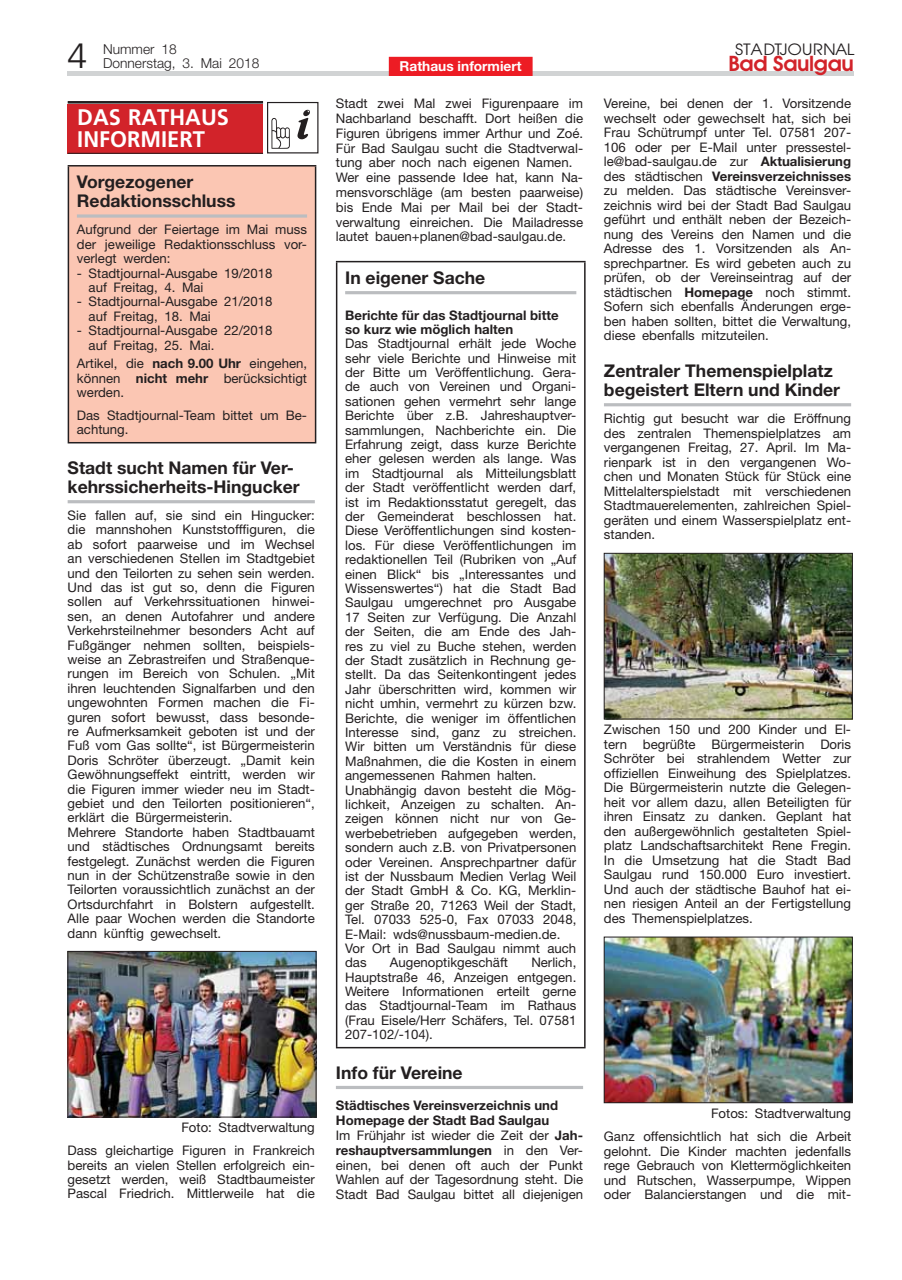
<style>
.page{position:relative;width:902px;height:1280px;background:#fff}
.page>*{position:absolute;margin:0;border:0;box-sizing:border-box;transform-origin:0 0}
.t1{font:300 35.1px "Frutiger";color:#231f20}
.t2{font:700 22.5px/21.9px "Frutiger";color:#fff}
.t3{font:600 21.45px "Avant Garde Two BQ";letter-spacing:-.02em;color:#d2232a}
.t4{font:700 17.55px/19.2px "Helvetica Neue";color:#231f20}
.t5{font:16.35px "Avant Garde Two BQ";color:#231f20;scale:1.08 1}
.t6{font:300 13.65px/13.5px "Helvetica Neue";color:#231f20}
.t7{font:700 13.65px "Helvetica Neue";color:#fff}
.t8{font:13.2px/14.4px "Helvetica Neue";color:#231f20;text-align:justify}
.t9{font:700 13.2px/14.4px "Helvetica Neue";color:#231f20}
.s1{font-weight:700}
</style>
<div class="page">
<div style="left:68px;top:71px;width:785px;height:5px;background:#d1d3d4"></div>
<div style="left:389px;top:57px;width:143px;height:19px;background:#ed1c24"></div>
<hr style="left:68px;top:500px;width:247px;height:3px;background:#bbbdc0">
<div style="left:267px;top:102px;width:51px;height:51px;border:1px solid #231f20"></div>
<svg style="left:297px;top:110px;width:13px;height:29px"></svg>
<svg style="left:271px;top:118px;width:19px;height:31px"></svg>
<hr style="left:68px;top:101px;width:195px;height:3px;background:#231f20">
<div style="left:68px;top:104px;width:195px;height:49px;background:#d2232a"></div>
<hr style="left:68px;top:153px;width:195px;height:1px;background:#231f20">
<div style="left:68px;top:166px;width:247px;height:277px;background:#fbc6b3"></div>
<hr style="left:68px;top:165px;width:248px;height:2px;background:#231f20">
<hr style="left:68px;top:167px;width:1px;height:275px;background:#231f20">
<hr style="left:315px;top:167px;width:1px;height:275px;background:#231f20">
<hr style="left:68px;top:442px;width:248px;height:1px;background:#231f20">
<svg style="left:77px;top:214px;width:230px;height:4px"></svg>
<img style="left:70px;top:953px;width:244px;height:162px">
<div style="left:68px;top:951px;width:248px;height:166px;border:1px solid #231f20"></div>
<hr style="left:336px;top:1086px;width:247px;height:3px;background:#bbbdc0">
<hr style="left:336px;top:261px;width:249px;height:1px;background:#231f20">
<hr style="left:336px;top:262px;width:1px;height:785px;background:#231f20">
<hr style="left:584px;top:262px;width:1px;height:785px;background:#231f20">
<hr style="left:336px;top:1047px;width:249px;height:1px;background:#231f20">
<hr style="left:345px;top:291px;width:231px;height:3px;background:#bbbdc0">
<hr style="left:604px;top:403px;width:247px;height:3px;background:#bbbdc0">
<img style="left:606px;top:555px;width:244px;height:162px">
<div style="left:604px;top:553px;width:248px;height:166px;border:1px solid #231f20"></div>
<img style="left:606px;top:939px;width:244px;height:162px">
<div style="left:604px;top:937px;width:248px;height:166px;border:1px solid #231f20"></div>
<h1 class="t1" style="left:68px;top:42px;width:21px">4</h1>
<p class="t6" style="left:103px;top:44px;width:158px">Nummer 18<br>Donnerstag, 3. Mai 2018</p>
<p class="t5" style="left:735px;top:43px;width:112px">STADTJOURNAL</p>
<p class="t7" style="left:399px;top:61px;width:123px">Rathaus informiert</p>
<h3 class="t3" style="left:728px;top:55px;width:127px">Bad Saulgau</h3>
<h2 class="t2" style="left:77px;top:108px;width:153px">DAS RATHAUS<br>INFORMIERT</h2>
<h3 class="t4" style="left:77px;top:174px;width:160px">Vorgezogener<br>Redaktionsschluss</h3>
<p class="t8" style="left:77px;top:224px;width:232px">Aufgrund der Feiertage im Mai muss der jeweilige Redaktionsschluss vor&shy;verlegt werden:</p>
<p class="t8" style="left:89px;top:267px;width:185px;text-indent:-12px">- Stadtjournal-Ausgabe 19/2018 auf Freitag, 4. Mai</p>
<p class="t8" style="left:89px;top:296px;width:185px;text-indent:-12px">- Stadtjournal-Ausgabe 21/2018 auf Freitag, 18. Mai</p>
<p class="t8" style="left:89px;top:324px;width:185px;text-indent:-12px">- Stadtjournal-Ausgabe 22/2018 auf Freitag, 25. Mai.</p>
<p class="t8" style="left:77px;top:358px;width:232px">Artikel, die <span class="s1">nach 9.00 Uhr</span> eingehen, können <span class="s1">nicht mehr</span> berücksichtigt werden.</p>
<p class="t8" style="left:77px;top:409px;width:232px">Das Stadtjournal-Team bittet um Be&shy;achtung.</p>
<h3 class="t4" style="left:68px;top:459px;width:234px">Stadt sucht Namen für Ver&shy;kehrssicherheits-Hingucker</h3>
<p class="t8" style="left:68px;top:509px;width:249px;text-align:left">Sie fallen auf, sie sind ein Hingucker: die mannshohen Kunststofffiguren, die ab sofort paarweise und im Wechsel an verschiedenen Stellen im Stadtgebiet und den Teilorten zu sehen sein werden.<br>Und das ist gut so, denn die Figuren sollen auf Verkehrssituationen hinwei&shy;sen, an denen Autofahrer und andere Verkehrsteilnehmer besonders Acht auf Fußgänger nehmen sollten, beispiels&shy;weise an Zebrastreifen und Straßenque&shy;rungen im Bereich von Schulen. „Mit ihren leuchtenden Signalfarben und den ungewohnten Formen machen die Fi&shy;guren sofort bewusst, dass besonde&shy;re Aufmerksamkeit geboten ist und der Fuß vom Gas sollte“, ist Bürgermeisterin Doris Schröter überzeugt. „Damit kein Gewöhnungseffekt eintritt, werden wir die Figuren immer wieder neu im Stadt&shy;gebiet und den Teilorten positionieren“, erklärt die Bürgermeisterin.<br>Mehrere Standorte haben Stadtbauamt und städtisches Ordnungsamt bereits festgelegt. Zunächst werden die Figuren nun in der Schützenstraße sowie in den Teilorten voraussichtlich zunächst an der Ortsdurchfahrt in Bolstern aufgestellt.<br>Alle paar Wochen werden die Standorte dann künftig gewechselt.</p>
<p class="t8" style="left:68px;top:1117px;width:249px;line-height:23px;text-align:right">Foto: Stadtverwaltung<br>Dass gleichartige Figuren in Frankreich</p>
<p class="t8" style="left:68px;top:1159px;width:249px">bereits an vielen Stellen erfolgreich ein&shy;gesetzt werden, weiß Stadtbaumeister Pascal Friedrich. Mittlerweile hat die</p>
<p class="t8" style="left:336px;top:97px;width:249px;line-height:14.9px;text-align:left">Stadt zwei Mal zwei Figurenpaare im Nachbarland beschafft. Dort heißen die Figuren übrigens immer Arthur und Zoé.<br>Für Bad Saulgau sucht die Stadtverwal&shy;tung aber noch nach eigenen Namen.<br>Wer eine passende Idee hat, kann Na&shy;mensvorschläge (am besten paarweise) bis Ende Mai per Mail bei der Stadt&shy;verwaltung einreichen. Die Mailadresse lautet bauen+planen@bad-saulgau.de.</p>
<h3 class="t4" style="left:345px;top:270px;width:142px">In eigener Sache</h3>
<p class="t9" style="left:345px;top:309px;width:215px">Berichte für das Stadtjournal bitte so kurz wie möglich halten</p>
<p class="t8" style="left:345px;top:338px;width:233px;text-align:left">Das Stadtjournal erhält jede Woche sehr viele Berichte und Hinweise mit der Bitte um Veröffentlichung. Gera&shy;de auch von Vereinen und Organi&shy;sationen gehen vermehrt sehr lange Berichte über z.B. Jahreshauptver&shy;sammlungen, Nachberichte ein. Die Erfahrung zeigt, dass kurze Berichte eher gelesen werden als lange. Was im Stadtjournal als Mitteilungsblatt der Stadt veröffentlicht werden darf, ist im Redaktionsstatut geregelt, das der Gemeinderat beschlossen hat.<br>Diese Veröffentlichungen sind kosten&shy;los. Für diese Veröffentlichungen im redaktionellen Teil (Rubriken von „Auf einen Blick“ bis „Interessantes und Wissenswertes“) hat die Stadt Bad Saulgau umgerechnet pro Ausgabe 17 Seiten zur Verfügung. Die Anzahl der Seiten, die am Ende des Jah&shy;res zu viel zu Buche stehen, werden der Stadt zusätzlich in Rechnung ge&shy;stellt. Da das Seitenkontingent jedes Jahr überschritten wird, kommen wir nicht umhin, vermehrt zu kürzen bzw.<br>Berichte, die weniger im öffentlichen Interesse sind, ganz zu streichen.<br>Wir bitten um Verständnis für diese Maßnahmen, die die Kosten in einem angemessenen Rahmen halten.<br>Unabhängig davon besteht die Mög&shy;lichkeit, Anzeigen zu schalten. An&shy;zeigen können nicht nur von Ge&shy;werbebetrieben aufgegeben werden, sondern auch z.B. von Privatpersonen oder Vereinen. Ansprechpartner dafür ist der Nussbaum Medien Verlag Weil der Stadt GmbH &amp; Co. KG, Merklin&shy;ger Straße 20, 71263 Weil der Stadt, Tel. 07033 525-0, Fax 07033 2048, E-Mail: wds@nussbaum-medien.de.<br>Vor Ort in Bad Saulgau nimmt auch das</p>
<p class="t8" style="left:390px;top:957px;width:120px">Augenoptikgeschäft</p>
<p class="t8" style="left:345px;top:957px;width:233px;text-indent:186px">Nerlich, Hauptstraße 46, Anzeigen entgegen.<br>Weitere Informationen erteilt gerne das Stadtjournal-Team im Rathaus (Frau Eisele/Herr Schäfers, Tel. 07581<br>207-102/-104).</p>
<h3 class="t4" style="left:336px;top:1064px;width:128px">Info für Vereine</h3>
<p class="t8" style="left:336px;top:1099px;width:249px;line-height:14.9px;text-align:left"><span class="s1">Städtisches Vereinsverzeichnis und Homepage der Stadt Bad Saulgau<br></span>Im Frühjahr ist wieder die Zeit der <span class="s1">Jah&shy;reshauptversammlungen</span> in den Ver&shy;einen, bei denen oft auch der Punkt Wahlen auf der Tagesordnung steht. Die Stadt Bad Saulgau bittet all diejenigen</p>
<p class="t8" style="left:604px;top:98px;width:249px">Vereine, bei denen der 1. Vorsitzende wechselt oder gewechselt hat, sich bei Frau Schütrumpf unter Tel. 07581 207- 106 oder per E-Mail unter pressestel&shy;le@bad-saulgau.de zur <span class="s1">Aktualisierung </span>des städtischen <span class="s1">Vereinsverzeichnisses </span>zu melden. Das städtische Vereinsver&shy;zeichnis wird bei der Stadt Bad Saulgau geführt und enthält neben der Bezeich&shy;nung des Vereins den Namen und die Adresse des 1. Vorsitzenden als An&shy;sprechpartner. Es wird gebeten auch zu prüfen, ob der Vereinseintrag auf der städtischen <span class="s1">Homepage</span> noch stimmt.<br>Sofern sich ebenfalls Änderungen erge&shy;ben haben sollten, bittet die Verwaltung, diese ebenfalls mitzuteilen.</p>
<h3 class="t4" style="left:604px;top:362px;width:237px">Zentraler Themenspielplatz begeistert Eltern und Kinder</h3>
<p class="t8" style="left:604px;top:412px;width:249px">Richtig gut besucht war die Eröffnung des zentralen Themenspielplatzes am vergangenen Freitag, 27. April. Im Ma&shy;rienpark ist in den vergangenen Wo&shy;chen und Monaten Stück für Stück eine Mittelalterspielstadt mit verschiedenen Stadtmauerelementen, zahlreichen Spiel&shy;geräten und einem Wasserspielplatz ent&shy;standen.</p>
<p class="t8" style="left:604px;top:724px;width:249px">Zwischen 150 und 200 Kinder und El&shy;tern begrüßte Bürgermeisterin Doris Schröter bei strahlendem Wetter zur offiziellen Einweihung des Spielplatzes.<br>Die Bürgermeisterin nutzte die Gelegen&shy;heit vor allem dazu, allen Beteiligten für ihren Einsatz zu danken. Geplant hat den außergewöhnlich gestalteten Spiel&shy;platz Landschaftsarchitekt Rene Fregin.<br>In die Umsetzung hat die Stadt Bad Saulgau rund 150.000 Euro investiert.<br>Und auch der städtische Bauhof hat ei&shy;nen riesigen Anteil an der Fertigstellung des Themenspielplatzes.</p>
<p class="t8" style="left:604px;top:1103px;width:249px;line-height:23px;text-align:right">Fotos: Stadtverwaltung<br>Ganz offensichtlich hat sich die Arbeit</p>
<p class="t8" style="left:604px;top:1145px;width:249px">gelohnt. Die Kinder machten jedenfalls rege Gebrauch von Klettermöglichkeiten und Rutschen, Wasserpumpe, Wippen oder Balancierstangen und die mit-</p>
</div>
